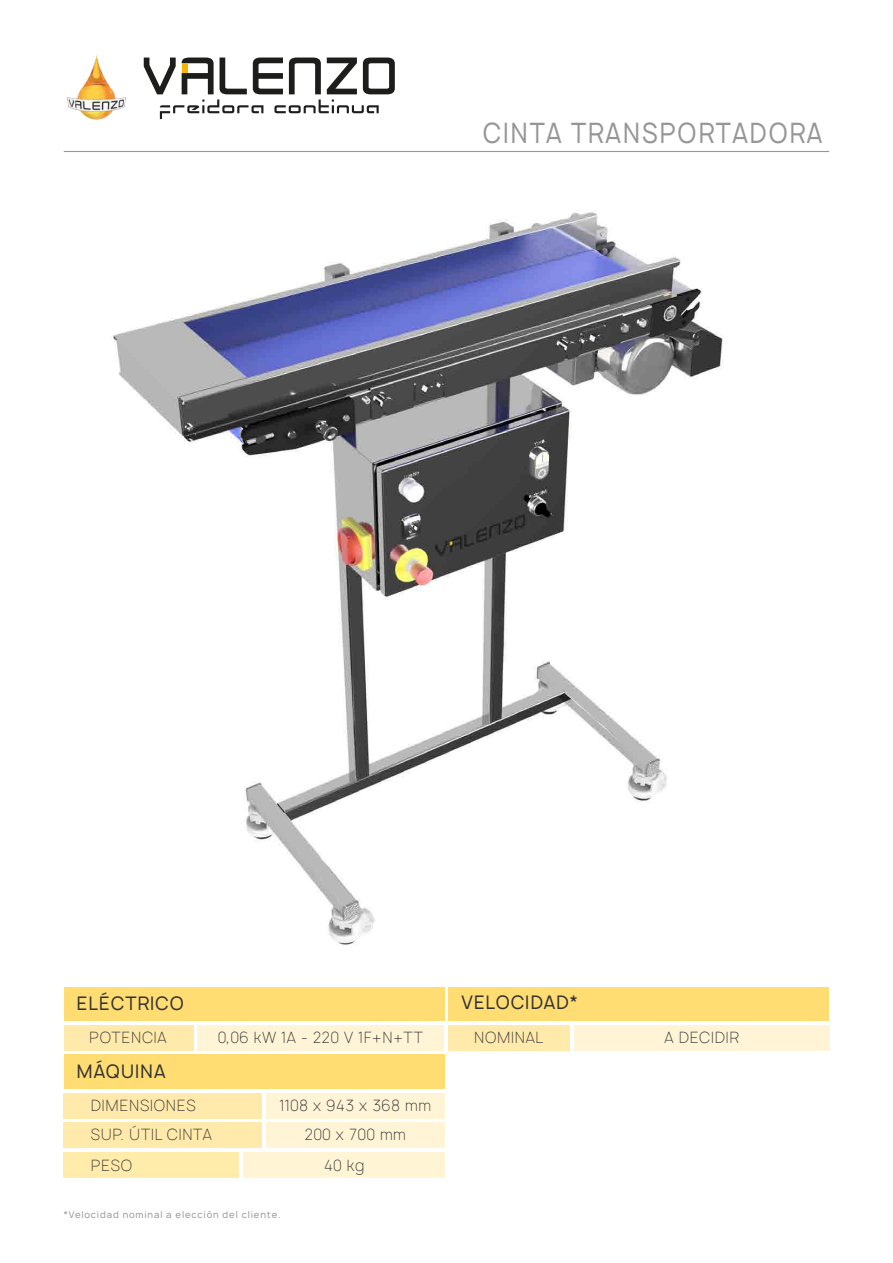
<style>
.page{position:relative;width:893px;height:1263px;background:#fff}
.page>*{position:absolute;margin:0;border:0;box-sizing:border-box;transform-origin:0 0}
.t1{font:27px "Manrope";letter-spacing:.075em;color:#969696;scale:.9 1}
.t2{font:18px "Manrope";letter-spacing:.05em;color:#323232}
.t3{font:100 15px/29.7px "Manrope";letter-spacing:.05em;color:#323232}
.t4{font:100 15px "Manrope";letter-spacing:.05em;color:#333}
.t5{font:9px "Manrope";letter-spacing:.1em;color:#969696}
</style>
<div class="page">
<hr style="left:64px;top:151px;width:765px;height:1px;background:#969696">
<div style="left:64px;top:986px;width:380px;height:34px;background:#ffdd73"></div>
<div style="left:449px;top:986px;width:380px;height:34px;background:#ffdd73"></div>
<div style="left:64px;top:1025px;width:129px;height:25px;background:#ffeaab"></div>
<div style="left:449px;top:1025px;width:121px;height:25px;background:#ffeaab"></div>
<div style="left:574px;top:1025px;width:255px;height:25px;background:#fff4d5"></div>
<div style="left:197px;top:1025px;width:247px;height:25px;background:#fff4d5"></div>
<div style="left:64px;top:1054px;width:380px;height:35px;background:#ffdd73"></div>
<div style="left:64px;top:1123px;width:198px;height:25px;background:#ffeaab"></div>
<div style="left:64px;top:1093px;width:198px;height:25px;background:#ffeaab"></div>
<div style="left:266px;top:1123px;width:178px;height:25px;background:#fff4d5"></div>
<div style="left:266px;top:1093px;width:178px;height:25px;background:#fff4d5"></div>
<img style="left:67px;top:55px;width:59px;height:65px">
<svg style="left:144px;top:58px;width:251px;height:61px"></svg>
<img style="left:110px;top:210px;width:613px;height:736px">
<div style="left:64px;top:1152px;width:175px;height:26px;background:#ffebaa"></div>
<div style="left:243px;top:1152px;width:201px;height:26px;background:#fff5d4"></div>
<h1 class="t1" style="left:483px;top:116px;width:379px">CINTA TRANSPORTADORA</h1>
<p class="t2" style="left:77px;top:992px;width:109px">ELÉCTRICO</p>
<p class="t2" style="left:461px;top:991px;width:118px">VELOCIDAD*</p>
<p class="t3" style="left:89px;top:1023px;width:79px">POTENCIA</p>
<p class="t3" style="left:474px;top:1023px;width:71px">NOMINAL</p>
<p class="t2" style="left:77px;top:1060px;width:90px">MÁQUINA</p>
<p class="t3" style="left:91px;top:1090px;width:123px">DIMENSIONES<br>SUP. ÚTIL CINTA</p>
<p class="t3" style="left:280px;top:1091px;width:153px;line-height:29.1px;text-align:center">1108 x 943 x 368 mm<br>200 x 700 mm</p>
<p class="t3" style="left:218px;top:1022px;width:206px">0,06 kW 1A - 220 V 1F+N+TT</p>
<p class="t3" style="left:665px;top:1023px;width:76px">A DECIDIR</p>
<p class="t4" style="left:91px;top:1156px;width:43px">PESO</p>
<p class="t4" style="left:324px;top:1156px;width:42px">40 kg</p>
<p class="t5" style="left:64px;top:1209px;width:218px">*Velocidad nominal a elección del cliente.</p>
</div>
